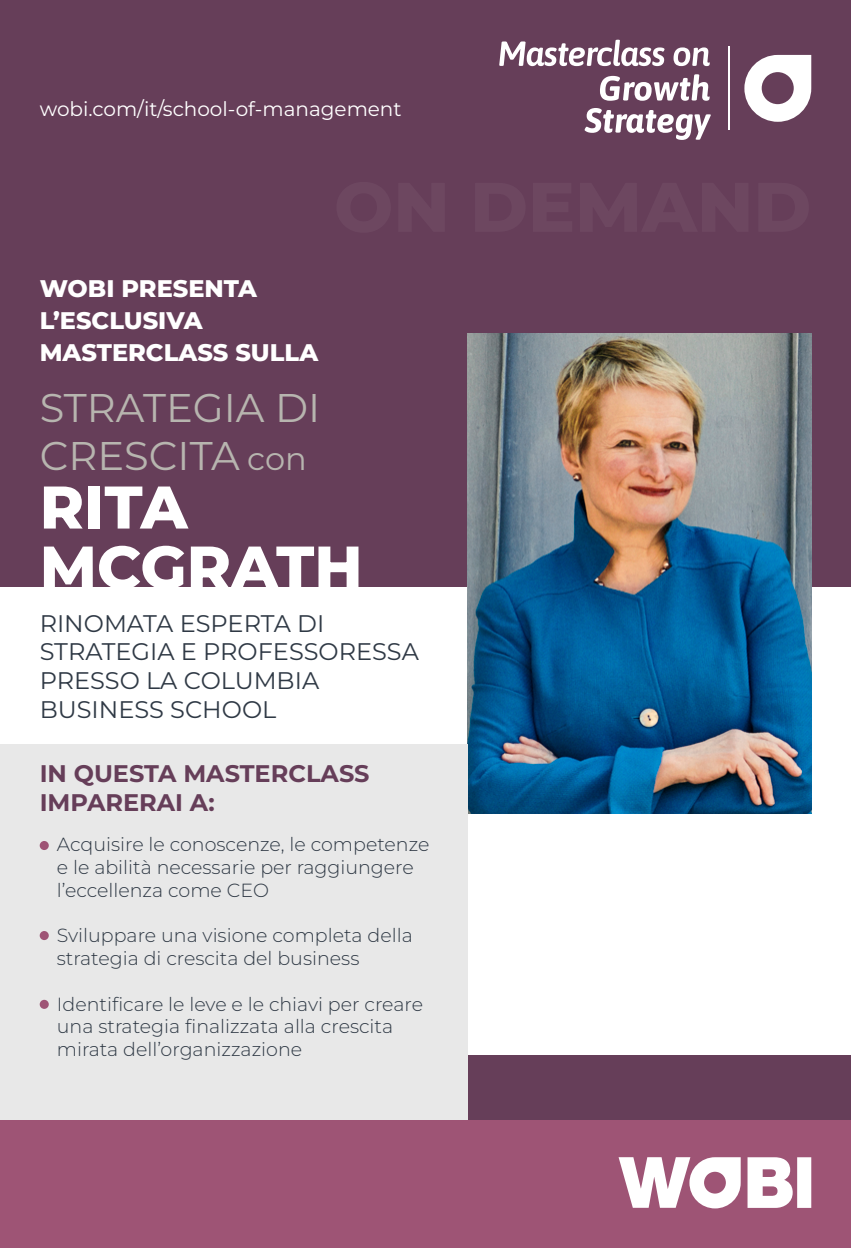
<style>
.page{position:relative;width:851px;height:1248px;background:#fff}
.page>*{position:absolute;margin:0;border:0;box-sizing:border-box;transform-origin:0 0}
.t1{font:800 60px/60px "Montserrat";color:#fff}
.t2{font:40px/48px "Montserrat";color:#b7b5af}
.t3{font:24px/28.8px "Montserrat";color:#2f3945}
.t4{font:800 24px/32px "Montserrat";color:#fff}
.t5{font:700 24px/28.8px "Montserrat";color:#663e59}
.t6{font:20px "Montserrat";color:#fff}
.t7{font:300 19px/22.8px "Montserrat";color:#2f3945}
.s1{font-size:32px}
</style>
<div class="page">
<div style="left:0;top:0;width:850px;height:586px;background:#663e59"></div>
<div style="left:467px;top:1054px;width:383px;height:74px;background:#663e59"></div>
<div style="left:0;top:1120px;width:850px;height:127px;background:#9e5475"></div>
<svg style="left:618px;top:1157px;width:193px;height:51px"></svg>
<img style="left:467px;top:333px;width:344px;height:480px">
<div style="left:0;top:744px;width:467px;height:376px;background:#e8e8e8"></div>
<div style="left:40px;top:840px;width:9px;height:10px;background:#9e5475;border-radius:50%"></div>
<div style="left:40px;top:930px;width:9px;height:10px;background:#9e5475;border-radius:50%"></div>
<div style="left:40px;top:999px;width:9px;height:9px;background:#9e5475;border-radius:50%"></div>
<svg style="left:744px;top:55px;width:67px;height:67px"></svg>
<hr style="left:727px;top:47px;width:2px;height:83px;background:#fff">
<svg style="left:600px;top:74px;width:109px;height:27px"></svg>
<svg style="left:584px;top:108px;width:126px;height:32px"></svg>
<svg style="left:499px;top:40px;width:165px;height:26px"></svg>
<svg style="left:673px;top:47px;width:36px;height:19px"></svg>
<p class="t6" style="left:40px;top:96px;width:363px">wobi.com/it/school-of-management</p>
<p class="t4" style="left:40px;top:272px;width:280px">WOBI PRESENTA<br>L’ESCLUSIVA<br>MASTERCLASS SULLA</p>
<h2 class="t2" style="left:40px;top:383px;width:282px">STRATEGIA DI<br>CRESCITA <span class="s1">con</span></h2>
<h1 class="t1" style="left:40px;top:475px;width:324px">RITA<br>MCGRATH</h1>
<p class="t3" style="left:40px;top:608px;width:380px">RINOMATA ESPERTA DI<br>STRATEGIA E PROFESSORESSA<br>PRESSO LA COLUMBIA<br>BUSINESS SCHOOL</p>
<p class="t5" style="left:40px;top:758px;width:331px">IN QUESTA MASTERCLASS<br>IMPARERAI A:</p>
<p class="t7" style="left:57px;top:832px;width:374px">Acquisire le conoscenze, le competenze e le abilità necessarie per raggiungere l’eccellenza come CEO</p>
<p class="t7" style="left:57px;top:923px;width:357px">Sviluppare una visione completa della strategia di crescita del business</p>
<p class="t7" style="left:57px;top:991px;width:367px">Identificare le leve e le chiavi per creare una strategia finalizzata alla crescita mirata dell’organizzazione</p>
</div>
